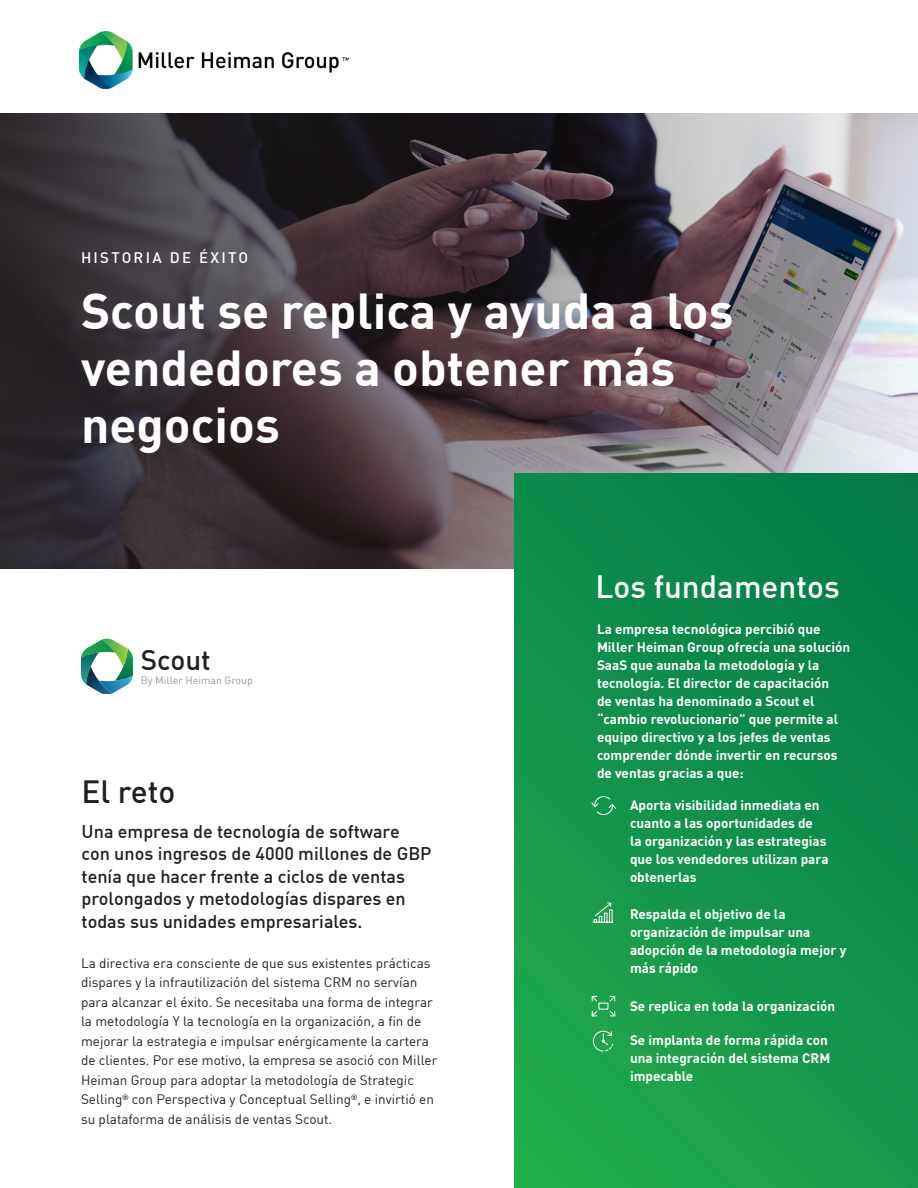
<style>
.page{position:relative;width:918px;height:1188px;background:#fff}
.page>*{position:absolute;margin:0;border:0;box-sizing:border-box;transform-origin:0 0}
.t1{font:700 49.5px/57px "DIN Offc Pro";color:#fff}
.t2{font:500 31.5px "DIN Offc Pro";color:#fff}
.t3{font:500 31.5px "DIN Offc Pro";letter-spacing:-.005em;color:#231f20}
.t4{font:500 27.9px "DIN Offc Pro";color:#231f20}
.t5{font:500 18px/22.5px "DIN Offc Pro";color:#231f20}
.t6{font:500 15px "DIN Offc Pro";letter-spacing:.15em;color:#fff}
.t7{font:700 13.5px/18px "DIN Offc Pro";color:#fff}
.t8{font:13.5px/19.5px "DIN Offc Pro";color:#231f20}
.t9{font:10.65px "DIN Offc Pro";color:#8e9ba5}
</style>
<div class="page">
<svg style="left:0;top:113px;width:918px;height:456px;background:#574e54"></svg>
<div style="left:514px;top:473px;width:404px;height:715px;background:linear-gradient(to bottom,#06804a,#1ea44b)"></div>
<img style="left:79px;top:31px;width:269px;height:58px">
<svg style="left:593px;top:902px;width:20px;height:21px"></svg>
<svg style="left:591px;top:796px;width:25px;height:20px"></svg>
<svg style="left:591px;top:995px;width:25px;height:22px"></svg>
<svg style="left:81px;top:639px;width:52px;height:55px"></svg>
<svg style="left:593px;top:1030px;width:21px;height:22px"></svg>
<p class="t6" style="left:81px;top:246px;width:169px">HISTORIA DE ÉXITO</p>
<p class="t1" style="left:81px;top:276px;width:654px">Scout se replica y ayuda a los vendedores a obtener más negocios</p>
<h3 class="t4" style="left:141px;top:637px;width:72px">Scout</h3>
<p class="t9" style="left:141px;top:672px;width:114px">By Miller Heiman Group</p>
<p class="t3" style="left:82px;top:767px;width:95px">El reto</p>
<p class="t5" style="left:82px;top:818px;width:351px">Una empresa de tecnología de software con unos ingresos de 4000 millones de GBP tenía que hacer frente a ciclos de ventas prolongados y metodologías dispares en todas sus unidades empresariales.</p>
<p class="t8" style="left:81px;top:952px;width:358px">La directiva era consciente de que sus existentes prácticas dispares y la infrautilización del sistema CRM no servían para alcanzar el éxito. Se necesitaba una forma de integrar la metodología Y la tecnología en la organización, a fin de mejorar la estrategia e impulsar enérgicamente la cartera de clientes. Por ese motivo, la empresa se asoció con Miller Heiman Group para adoptar la metodología de Strategic Selling<sup>®</sup> con Perspectiva y Conceptual Selling<sup>®</sup>, e invirtió en su plataforma de análisis de ventas Scout.</p>
<p class="t2" style="left:596px;top:561px;width:246px">Los fundamentos</p>
<p class="t7" style="left:597px;top:618px;width:255px">La empresa tecnológica percibió que Miller Heiman Group ofrecía una solución SaaS que aunaba la metodología y la tecnología. El director de capacitación<br>de ventas ha denominado a Scout el “cambio revolucionario” que permite al equipo directivo y a los jefes de ventas comprender dónde invertir en recursos de ventas gracias a que:</p>
<p class="t7" style="left:630px;top:794px;width:200px">Aporta visibilidad inmediata en cuanto a las oportunidades de<br>la organización y las estrategias que los vendedores utilizan para obtenerlas</p>
<p class="t7" style="left:630px;top:903px;width:218px">Respalda el objetivo de la organización de impulsar una adopción de la metodología mejor y más rápido</p>
<p class="t7" style="left:630px;top:995px;width:207px">Se replica en toda la organización</p>
<p class="t7" style="left:630px;top:1029px;width:202px">Se implanta de forma rápida con una integración del sistema CRM impecable</p>
</div>
